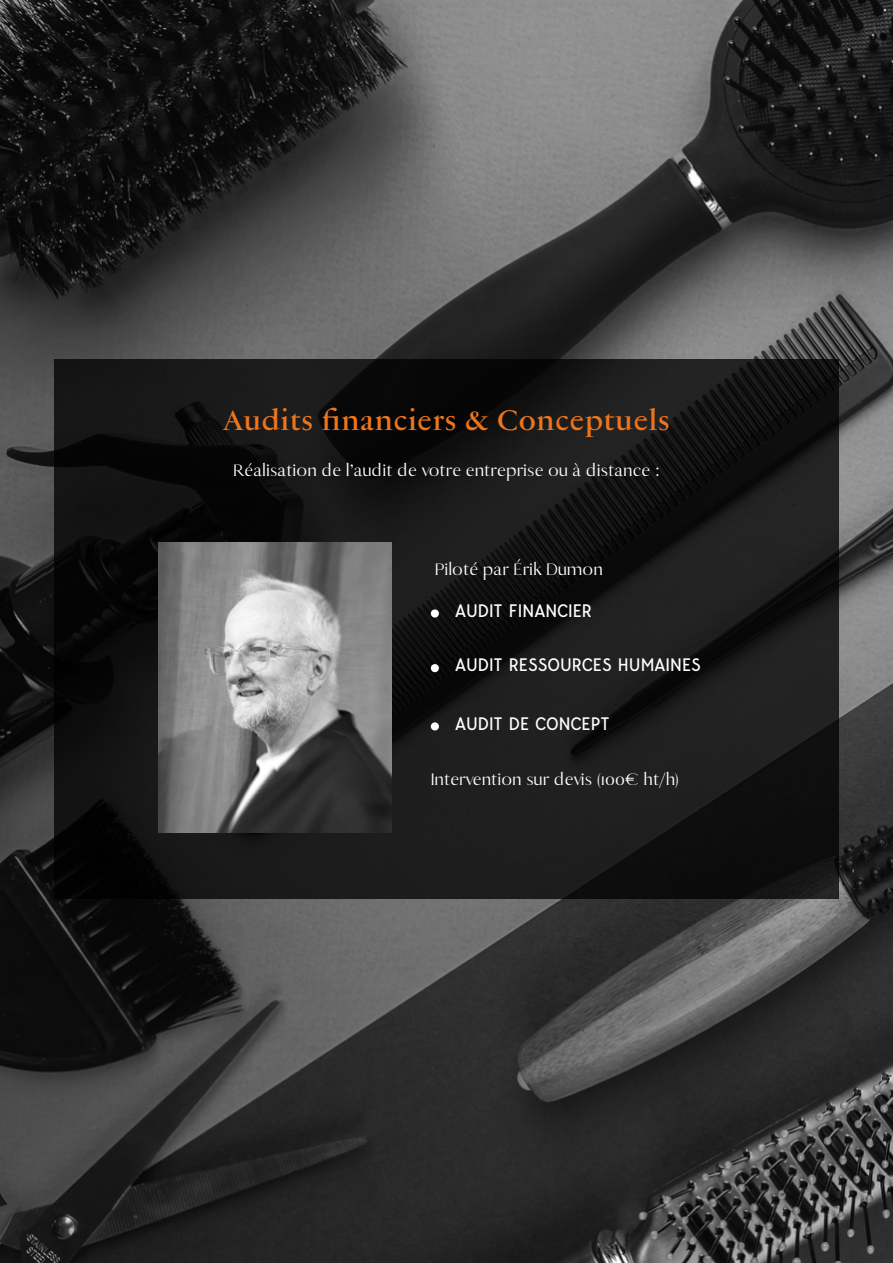
<style>
.page{position:relative;width:893px;height:1263px;background:#fff}
.page>*{position:absolute;margin:0;border:0;box-sizing:border-box;transform-origin:0 0}
.t1{font:700 30px "LVMH Air";color:#ee751b}
.t2{font:19.5px "Antique";color:#fff}
.t3{font:18px "Bergen Text";color:#fff}
</style>
<div class="page">
<img style="left:0;top:0;width:893px;height:1263px">
<svg style="left:54px;top:359px;width:785px;height:540px;background:#151515"></svg>
<img style="left:158px;top:543px;width:234px;height:290px">
<div style="left:431px;top:609px;width:8px;height:8px;background:#fff;border-radius:50%"></div>
<div style="left:431px;top:664px;width:8px;height:8px;background:#fff;border-radius:50%"></div>
<div style="left:431px;top:722px;width:8px;height:8px;background:#fff;border-radius:50%"></div>
<h1 class="t1" style="left:223px;top:400px;width:449px">Audits financiers &amp; Conceptuels</h1>
<p class="t2" style="left:233px;top:459px;width:428px">Réalisation de l’audit de votre entreprise ou à distance :</p>
<p class="t2" style="left:435px;top:558px;width:169px">Piloté par Érik Dumon</p>
<p class="t3" style="left:455px;top:598px;width:138px">AUDIT FINANCIER</p>
<p class="t3" style="left:455px;top:653px;width:247px">AUDIT RESSOURCES HUMAINES</p>
<p class="t3" style="left:455px;top:711px;width:156px">AUDIT DE CONCEPT</p>
<p class="t2" style="left:431px;top:768px;width:250px">Intervention sur devis (100€ ht/h)</p>
</div>
